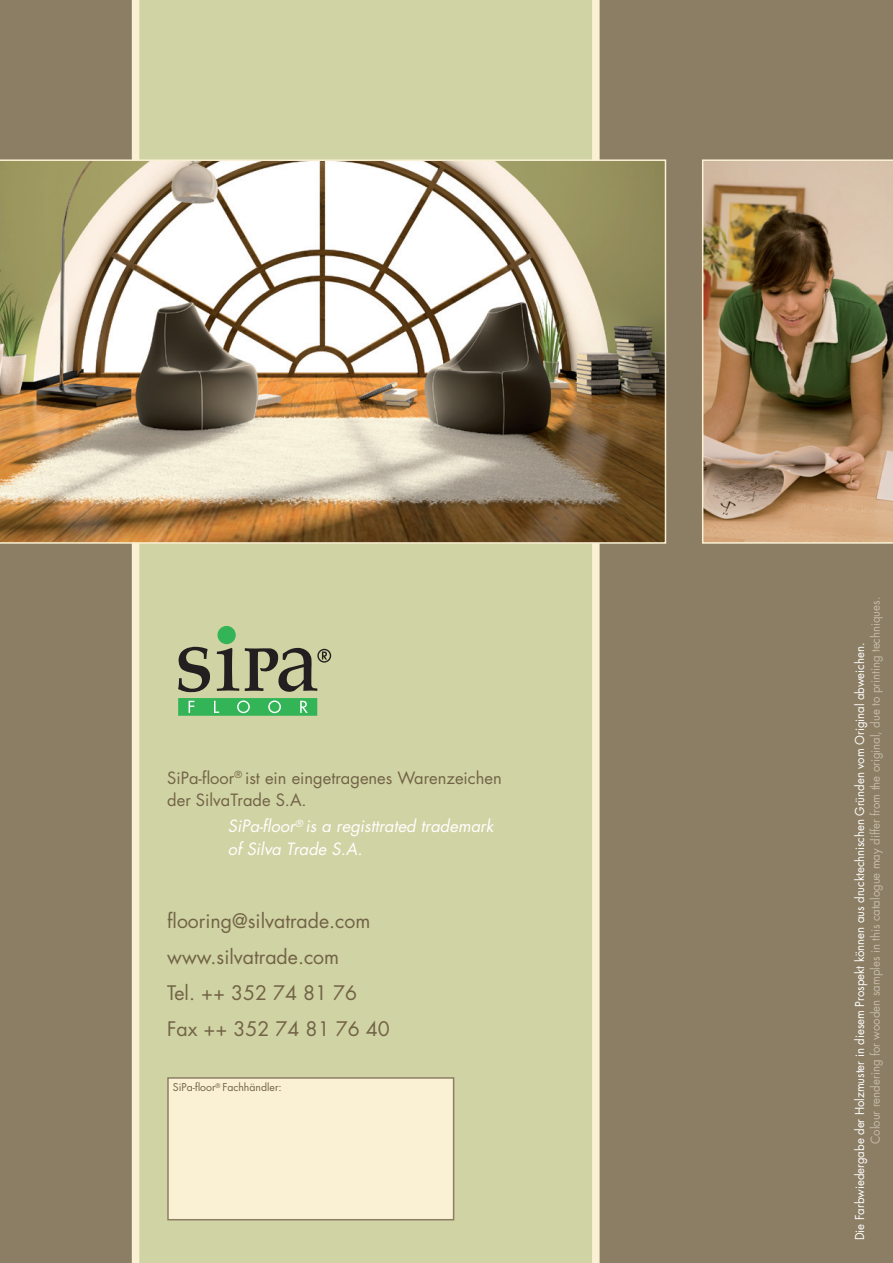
<style>
.page{position:relative;width:893px;height:1263px;background:#8c7e64}
.page>*{position:absolute;margin:0;border:0;box-sizing:border-box;transform-origin:0 0}
.t1{font:19.5px/36px "Futura LT";color:#726347}
.t2{font:16.5px/22.5px "Futura LT";color:#726347}
.t3{font:italic 16.5px/22.5px "Futura LT";color:#fff}
.t4{font:12px "Futura LT";color:#fff;scale:.95 1}
.t5{font:12px "Futura LT";color:#c4baa8;scale:.95 1}
.t6{font:10.5px "Futura LT";color:#726347}
</style>
<div class="page">
<div style="left:132px;top:0;width:468px;height:1263px;background:#d0d3a3"></div>
<img style="left:0;top:159px;width:666px;height:385px">
<img style="left:702px;top:159px;width:191px;height:385px">
<div style="left:217px;top:626px;width:19px;height:18px;background:#32b457;border-radius:50%"></div>
<svg style="left:178px;top:646px;width:153px;height:70px;background:#87a476"></svg>
<div style="left:167px;top:1077px;width:287px;height:143px;background:#faf1d5;border:2px solid #8c7e64"></div>
<h2 class="t2" style="left:167px;top:766px;width:336px">SiPa-floor<sup>®</sup> ist ein eingetragenes Warenzeichen der SilvaTrade S.A.</h2>
<h2 class="t3" style="left:228px;top:815px;width:267px">SiPa-floor<sup>®</sup> is a registtrated trademark of Silva Trade S.A.</h2>
<h1 class="t1" style="left:167px;top:902px;width:224px">flooring@silvatrade.com www.silvatrade.com<br>Tel. ++ 352 74 81 76<br>Fax ++ 352 74 81 76 40</h1>
<p class="t6" style="left:173px;top:1080px;width:110px">SiPa-floor<sup>®</sup> Fachhändler:</p>
<p class="t5" style="left:868px;top:1144px;width:577px;rotate:-90deg">Colour rendering for wooden samples in this catalogue may differ from the original, due to printing techniques.</p>
<p class="t4" style="left:852px;top:1240px;width:630px;rotate:-90deg">Die Farbwiedergabe der Holzmuster in diesem Prospekt können aus drucktechnischen Gründen vom Original abweichen.</p>
</div>
